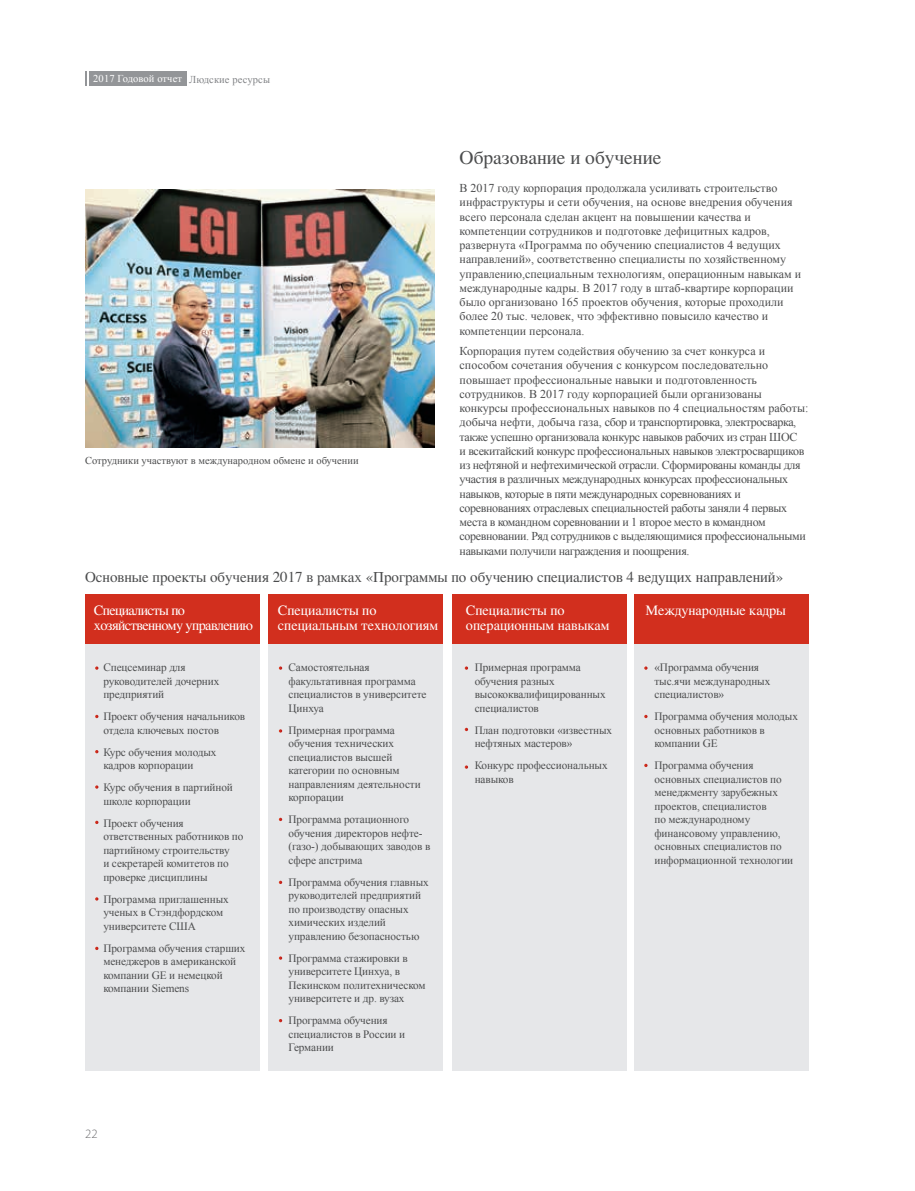
<style>
.page{position:relative;width:915px;height:1191px;background:#fff}
.page>*{position:absolute;margin:0;border:0;box-sizing:border-box;transform-origin:0 0}
.t1{font:19.5px "Times";color:#4b4c4d}
.t2{font:15px "Times";color:#4b4c4d}
.t3{font:14.25px/15px "Times";color:#fff}
.t4{font:14.25px/15px "Times";letter-spacing:-.04em;color:#fff}
.t5{font:300 12.75px "Myriad Pro";color:#69696c}
.t6{font:12px/14.2px "Times New Roman";letter-spacing:-.03em;color:#4b4c4d}
.t7{font:12px/14.2px "Times New Roman";color:#4b4c4d}
.t8{font:11.25px/13.5px "Times New Roman";letter-spacing:-.01em;color:#4b4c4d}
.t9{font:10.5px "Times New Roman";color:#4b4c4d}
.t10{font:10.5px "Times New Roman";letter-spacing:.01em;color:#fff}
.t11{font:10.5px "Times New Roman";letter-spacing:.01em;color:#808285}
</style>
<div class="page">
<div style="left:89px;top:71px;width:97px;height:15px;background:#939598"></div>
<svg style="left:85px;top:71px;width:2px;height:15px"></svg>
<img style="left:85px;top:190px;width:349px;height:257px">
<div style="left:85px;top:594px;width:174px;height:50px;background:#d22f1e"></div>
<div style="left:268px;top:594px;width:175px;height:50px;background:#d22f1e"></div>
<div style="left:451px;top:594px;width:175px;height:50px;background:#d22f1e"></div>
<div style="left:634px;top:594px;width:174px;height:50px;background:#d22f1e"></div>
<div style="left:85px;top:644px;width:174px;height:426px;background:#e6e7e9"></div>
<div style="left:268px;top:644px;width:175px;height:426px;background:#e6e7e9"></div>
<div style="left:451px;top:644px;width:175px;height:426px;background:#e6e7e9"></div>
<div style="left:634px;top:644px;width:174px;height:426px;background:#e6e7e9"></div>
<svg style="left:95px;top:666px;width:3px;height:4px"></svg>
<svg style="left:464px;top:666px;width:4px;height:4px"></svg>
<svg style="left:279px;top:666px;width:3px;height:4px"></svg>
<p class="t10" style="left:93px;top:72px;width:90px">2017 Годовой отчет</p>
<p class="t11" style="left:189px;top:72px;width:82px">Людские ресурсы</p>
<p class="t9" style="left:85px;top:454px;width:275px">Сотрудники участвуют в международном обмене и обучении</p>
<h1 class="t1" style="left:459px;top:139px;width:203px">Образование и обучение</h1>
<p class="t7" style="left:459px;top:181px;width:343px">В 2017 году корпорация продолжала усиливать строительство инфраструктуры и сети обучения, на основе внедрения обучения всего персонала сделан акцент на повышении качества и компетенции сотрудников и подготовке дефицитных кадров, развернута «Программа по обучению специалистов 4 ведущих направлений», соответственно специалисты по хозяйственному управлению,специальным технологиям, операционным навыкам и международные кадры. В 2017 году в штаб-квартире корпорации было организовано 165 проектов обучения, которые проходили более 20 тыс. человек, что эффективно повысило качество и компетенции персонала.</p>
<p class="t6" style="left:459px;top:344px;width:350px">Корпорация путем содействия обучению за счет конкурса и способом сочетания обучения с конкурсом последовательно повышает профессиональные навыки и подготовленность сотрудников. В 2017 году корпорацией были организованы конкурсы профессиональных навыков по 4 специальностям работы: добыча нефти, добыча газа, сбор и транспортировка, электросварка, также успешно организовала конкурс навыков рабочих из стран ШОС<br>и всекитайский конкурс профессиональных навыков электросварщиков из нефтяной и нефтехимической отрасли. Сформированы команды для участия в различных международных конкурсах профессиональных навыков, которые в пяти международных соревнованиях и соревнованиях отраслевых специальностей работы заняли 4 первых места в командном соревновании и 1 второе место в командном соревновании. Ряд сотрудников с выделяющимися профессиональными навыками получили награждения и поощрения.</p>
<h2 class="t2" style="left:85px;top:563px;width:699px">Основные проекты обучения 2017 в рамках «Программы по обучению специалистов 4 ведущих направлений»</h2>
<p class="t4" style="left:94px;top:601px;width:161px">Специалисты по хозяйственному управлению</p>
<p class="t3" style="left:278px;top:601px;width:161px">Специалисты по специальным технологиям</p>
<p class="t3" style="left:466px;top:601px;width:145px">Специалисты по операционным навыкам</p>
<p class="t3" style="left:645px;top:601px;width:142px">Международные кадры</p>
<p class="t8" style="left:103px;top:660px;width:117px">Спецсеминар для руководителей дочерних предприятий</p>
<p class="t8" style="left:103px;top:709px;width:143px">Проект обучения начальников отдела ключевых постов</p>
<p class="t8" style="left:103px;top:745px;width:115px">Курс обучения молодых кадров корпорации</p>
<p class="t8" style="left:103px;top:780px;width:131px">Курс обучения в партийной школе корпорации</p>
<p class="t8" style="left:103px;top:816px;width:142px">Проект обучения ответственных работников по партийному строительству<br>и секретарей комитетов по проверке дисциплины</p>
<p class="t8" style="left:103px;top:892px;width:127px">Программа приглашенных ученых в Стэндфордском университете США</p>
<p class="t8" style="left:103px;top:941px;width:143px">Программа обучения старших менеджеров в американской компании GE и немецкой компании Siemens</p>
<p class="t8" style="left:654px;top:660px;width:117px">«Программа обучения тыс.ячи международных специалистов»</p>
<p class="t8" style="left:654px;top:709px;width:145px">Программа обучения молодых основных работников в компании GE</p>
<p class="t8" style="left:654px;top:758px;width:140px">Программа обучения основных специалистов по менеджменту зарубежных проектов, специалистов<br>по международному финансовому управлению, основных специалистов по информационной технологии</p>
<p class="t8" style="left:288px;top:660px;width:139px">Самостоятельная факультативная программа специалистов в университете<br>Цинхуа</p>
<p class="t8" style="left:288px;top:723px;width:134px">Примерная программа обучения технических специалистов высшей категории по основным направлениям деятельности корпорации</p>
<p class="t8" style="left:288px;top:812px;width:143px">Программа ротационного обучения директоров нефте-(газо-) добывающих заводов в сфере апстрима</p>
<p class="t8" style="left:288px;top:875px;width:142px">Программа обучения главных руководителей предприятий по производству опасных химических изделий управлению безопасностью</p>
<p class="t8" style="left:288px;top:951px;width:139px">Программа стажировки в университете Цинхуа, в<br>Пекинском политехническом университете и др. вузах</p>
<p class="t8" style="left:288px;top:1013px;width:118px">Программа обучения специалистов в России и<br>Германии</p>
<p class="t8" style="left:474px;top:660px;width:132px">Примерная программа обучения разных высококвалифицированных специалистов</p>
<p class="t8" style="left:474px;top:723px;width:139px">План подготовки «известных нефтяных мастеров»</p>
<p class="t8" style="left:474px;top:758px;width:134px">Конкурс профессиональных навыков</p>
<p class="t5" style="left:85px;top:1126px;width:14px">22</p>
</div>
